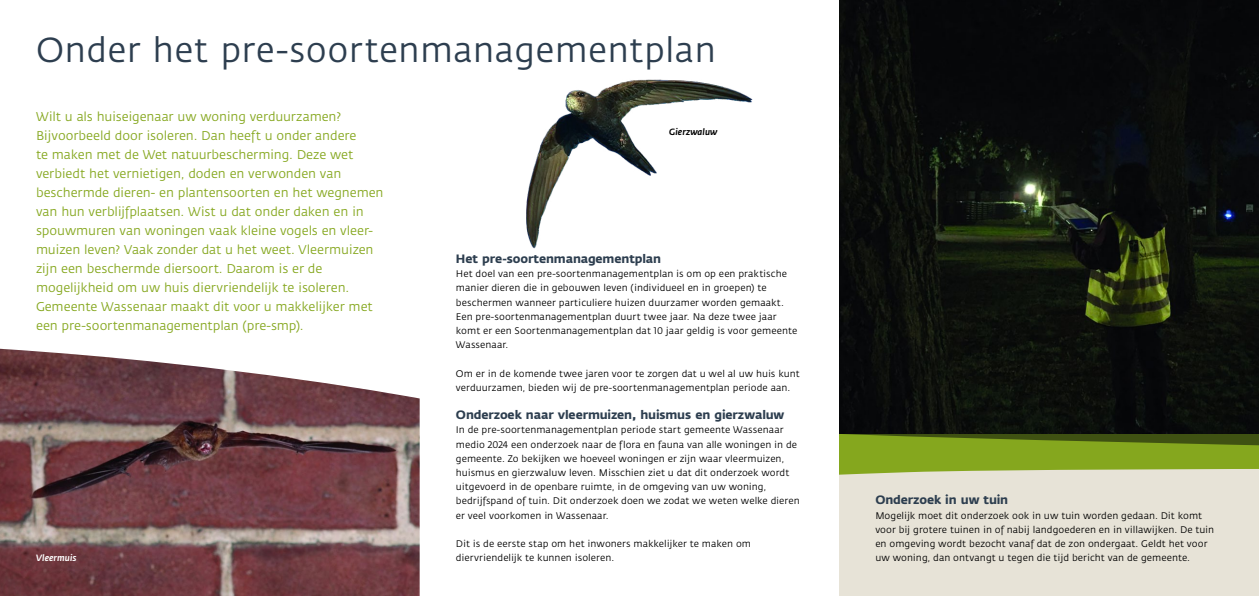
<style>
.page{position:relative;width:1259px;height:596px;background:#fff}
.page>*{position:absolute;margin:0;border:0;box-sizing:border-box;transform-origin:0 0}
.t1{font:34.3px "Fedra Sans";letter-spacing:.01em;color:#2d3e4f}
.t2{font:12.6px/19px "Fedra Sans";letter-spacing:-.01em;color:#85a71e}
.t3{font:700 12px "Fedra Sans";letter-spacing:-.01em;color:#2d3e4f}
.t4{font:9.5px/14.2px "Fedra Sans";letter-spacing:.005em;color:#000}
.t5{font:italic 500 9px "Fedra Sans";letter-spacing:.01em;color:#000}
.t6{font:italic 500 9px "Fedra Sans";letter-spacing:.015em;color:#fff}
</style>
<div class="page">
<div style="left:839px;top:262px;width:420px;height:333px;background:#e7e3d7"></div>
<img style="left:0;top:348px;width:420px;height:247px">
<svg style="left:839px;top:433px;width:420px;height:42px;background:#829d2f"></svg>
<img style="left:526px;top:79px;width:227px;height:170px">
<img style="left:839px;top:0;width:420px;height:433px">
<h1 class="t1" style="left:36px;top:32px;width:681px">Onder het pre-soortenmanagementplan</h1>
<p class="t2" style="left:36px;top:108px;width:349px">Wilt u als huiseigenaar uw woning verduurzamen?<br>Bijvoorbeeld door isoleren. Dan heeft u onder andere<br>te maken met de Wet natuurbescherming. Deze wet verbiedt het vernietigen, doden en verwonden van beschermde dieren- en plantensoorten en het wegnemen van hun verblijfplaatsen. Wist u dat onder daken en in spouwmuren van woningen vaak kleine vogels en vleer&shy;muizen leven? Vaak zonder dat u het weet. Vleermuizen zijn een beschermde diersoort. Daarom is er de mogelijkheid om uw huis diervriendelijk te isoleren.<br>Gemeente Wassenaar maakt dit voor u makkelijker met een pre-soortenmanagementplan (pre-smp).</p>
<p class="t6" style="left:36px;top:552px;width:42px">Vleermuis</p>
<p class="t5" style="left:669px;top:127px;width:50px">Gierzwaluw</p>
<p class="t3" style="left:456px;top:251px;width:207px">Het pre-soortenmanagementplan</p>
<p class="t4" style="left:456px;top:267px;width:343px">Het doel van een pre-soortenmanagementplan is om op een praktische manier dieren die in gebouwen leven (individueel en in groepen) te beschermen wanneer particuliere huizen duurzamer worden gemaakt.<br>Een pre-soortenmanagementplan duurt twee jaar. Na deze twee jaar komt er een Soortenmanagementplan dat 10 jaar geldig is voor gemeente Wassenaar.</p>
<p class="t4" style="left:456px;top:366px;width:345px">Om er in de komende twee jaren voor te zorgen dat u wel al uw huis kunt verduurzamen, bieden wij de pre-soortenmanagementplan periode aan.</p>
<p class="t3" style="left:456px;top:407px;width:330px">Onderzoek naar vleermuizen, huismus en gierzwaluw</p>
<p class="t4" style="left:456px;top:423px;width:345px">In de pre-soortenmanagementplan periode start gemeente Wassenaar medio 2024 een onderzoek naar de flora en fauna van alle woningen in de gemeente. Zo bekijken we hoeveel woningen er zijn waar vleermuizen, huismus en gierzwaluw leven. Misschien ziet u dat dit onderzoek wordt uitgevoerd in de openbare ruimte, in de omgeving van uw woning, bedrijfspand of tuin. Dit onderzoek doen we zodat we weten welke dieren er veel voorkomen in Wassenaar.</p>
<p class="t4" style="left:456px;top:536px;width:296px">Dit is de eerste stap om het inwoners makkelijker te maken om diervriendelijk te kunnen isoleren.</p>
<p class="t3" style="left:875px;top:492px;width:134px">Onderzoek in uw tuin</p>
<p class="t4" style="left:875px;top:508px;width:340px">Mogelijk moet dit onderzoek ook in uw tuin worden gedaan. Dit komt voor bij grotere tuinen in of nabij landgoederen en in villawijken. De tuin en omgeving wordt bezocht vanaf dat de zon ondergaat. Geldt het voor uw woning, dan ontvangt u tegen die tijd bericht van de gemeente.</p>
</div>
